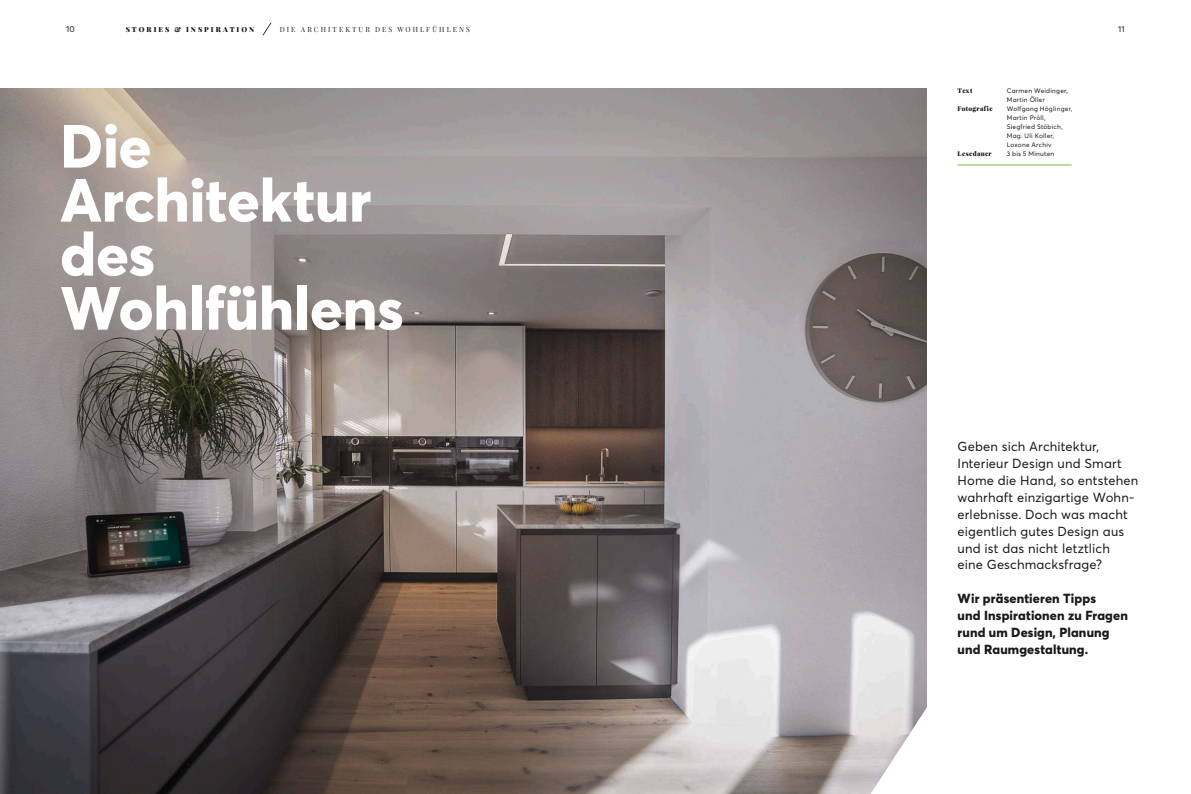
<style>
.page{position:relative;width:1191px;height:794px;background:#fff}
.page>*{position:absolute;margin:0;border:0;box-sizing:border-box;transform-origin:0 0}
.t1{font:800 60px/54px "Averta";color:#fff}
.t2{font:13px/16.9px "Averta";letter-spacing:.01em;color:#1a1918}
.t3{font:800 13px/16.9px "Averta";letter-spacing:.01em;color:#1a1918}
.t4{font:8.5px "Averta";color:#1a1918}
.t5{font:7px "Playfair Display";letter-spacing:.295em;color:#1a1918}
.t6{font:900 7px "Playfair Display";letter-spacing:.28em;color:#1a1918}
.t7{font:6.5px/9px "Averta";letter-spacing:.035em;color:#1a1918}
.t8{font:900 6.5px "Playfair Display";letter-spacing:.05em;color:#1a1918}
</style>
<div class="page">
<img style="left:0;top:88px;width:926px;height:706px">
<svg style="left:865px;top:706px;width:62px;height:88px"></svg>
<hr style="left:957px;top:164px;width:114px;height:1px;background:#74b94d">
<svg style="left:262px;top:22px;width:10px;height:14px"></svg>
<p class="t4" style="left:66px;top:24px;width:10px">10</p>
<p class="t6" style="left:126px;top:24px;width:130px">STORIES &amp; INSPIRATION</p>
<p class="t5" style="left:280px;top:25px;width:191px">DIE ARCHITEKTUR DES WOHLFÜHLENS</p>
<p class="t4" style="left:1118px;top:24px;width:8px">11</p>
<h1 class="t1" style="left:60px;top:118px;width:345px">Die<br>Architektur des<br>Wohlfühlens</h1>
<p class="t8" style="left:957px;top:86px;width:16px">Text</p>
<p class="t8" style="left:957px;top:104px;width:36px">Fotografie</p>
<p class="t8" style="left:957px;top:149px;width:36px">Lesedauer</p>
<p class="t7" style="left:1006px;top:86px;width:67px">Carmen Weidinger,<br>Martin Öller<br>Wolfgang Höglinger,<br>Martin Pröll,<br>Siegfried Stöbich,<br>Mag. Uli Koller,<br>Loxone Archiv<br>3 bis 5 Minuten</p>
<p class="t2" style="left:957px;top:438px;width:182px">Geben sich Architektur,<br>Interieur Design und Smart<br>Home die Hand, so entstehen wahrhaft einzigartige Wohn&shy;erlebnisse. Doch was macht eigentlich gutes Design aus und ist das nicht letztlich eine Geschmacksfrage?</p>
<p class="t3" style="left:957px;top:590px;width:172px">Wir präsentieren Tipps<br>und Inspirationen zu Fragen rund um Design, Planung und Raumgestaltung.</p>
</div>
